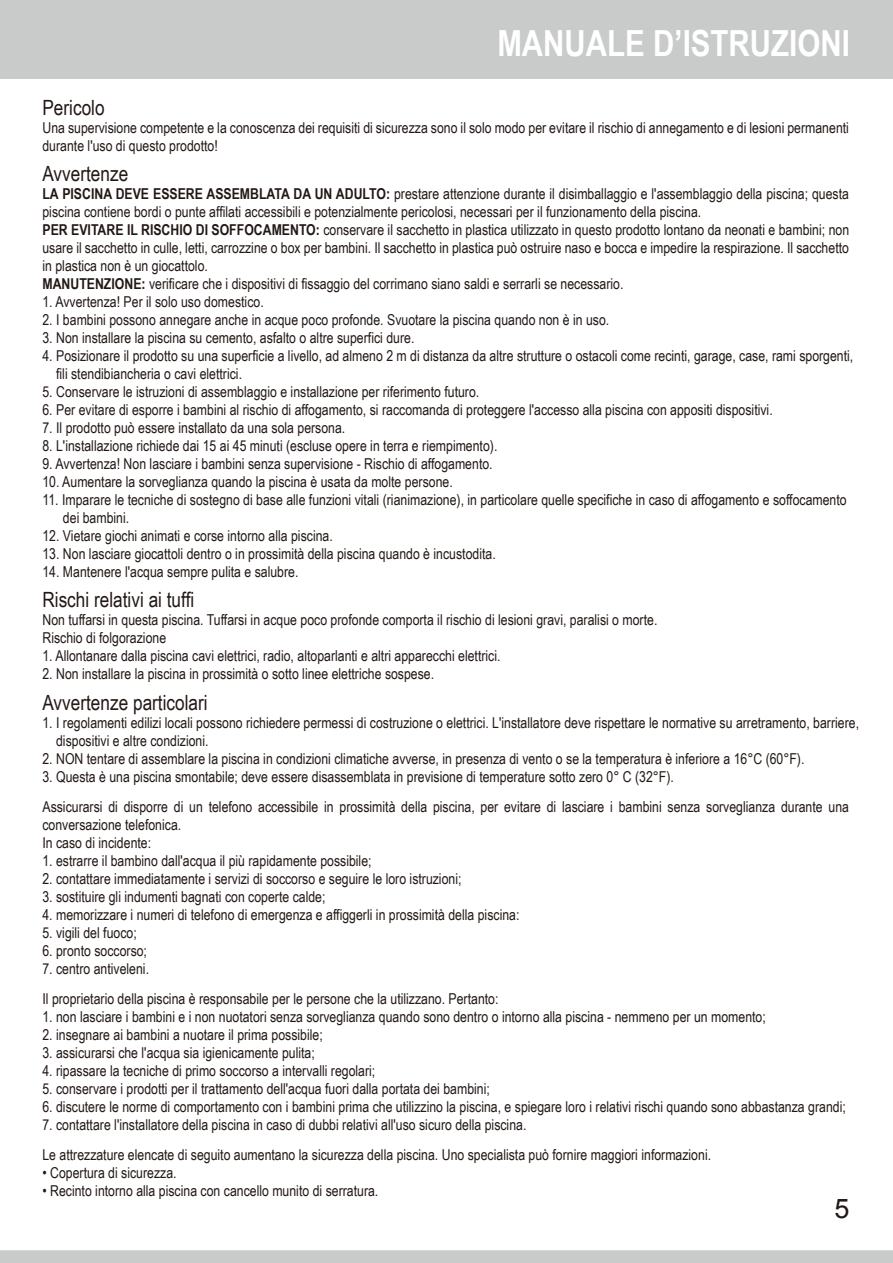
<style>
.page{position:relative;width:893px;height:1263px;background:#fff}
.page>*{position:absolute;margin:0;border:0;box-sizing:border-box;transform-origin:0 0}
.t1{font:700 36px "Arial Narrow";color:#fff}
.t2{font:27px "Arial";color:#221815}
.t3{font:21px "Arial Narrow";color:#221815}
.t4{font:15px/18px "Arial Narrow";color:#221815}
.s1{font-weight:700}
</style>
<div class="page">
<svg style="left:0;top:1250px;width:893px;height:13px;background:#c9caca"></svg>
<div style="left:0;top:0;width:893px;height:78px;background:#c9caca"></div>
<h1 class="t1" style="left:497px;top:23px;width:354px">MANUALE D’ISTRUZIONI</h1>
<h1 class="t1" style="left:574px;top:23px;width:277px">OWNER′ MANUAL</h1>
<h3 class="t3" style="left:42px;top:100px;width:64px">Pericolo</h3>
<p class="t4" style="left:42px;top:121px;width:808px">Una supervisione competente e la conoscenza dei requisiti di sicurezza sono il solo modo per evitare il rischio di annegamento e di lesioni permanenti durante l'uso di questo prodotto!</p>
<h3 class="t3" style="left:42px;top:166px;width:87px">Avvertenze</h3>
<p class="t4" style="left:42px;top:187px;width:808px"><span class="s1">LA PISCINA DEVE ESSERE ASSEMBLATA DA UN ADULTO:</span> prestare attenzione durante il disimballaggio e l'assemblaggio della piscina; questa piscina contiene bordi o punte affilati accessibili e potenzialmente pericolosi, necessari per il funzionamento della piscina.<br><span class="s1">PER EVITARE IL RISCHIO DI SOFFOCAMENTO:</span> conservare il sacchetto in plastica utilizzato in questo prodotto lontano da neonati e bambini; non usare il sacchetto in culle, letti, carrozzine o box per bambini. Il sacchetto in plastica può ostruire naso e bocca e impedire la respirazione. Il sacchetto in plastica non è un giocattolo.<br><span class="s1">MANUTENZIONE:</span> verificare che i dispositivi di fissaggio del corrimano siano saldi e serrarli se necessario.</p>
<p class="t4" style="left:42px;top:295px;width:223px">1. Avvertenza! Per il solo uso domestico.</p>
<p class="t4" style="left:42px;top:313px;width:568px">2. I bambini possono annegare anche in acque poco profonde. Svuotare la piscina quando non è in uso.</p>
<p class="t4" style="left:42px;top:331px;width:373px">3. Non installare la piscina su cemento, asfalto o altre superfici dure.</p>
<p class="t4" style="left:56px;top:349px;width:799px;text-indent:-14px">4. Posizionare il prodotto su una superficie a livello, ad almeno 2 m di distanza da altre strutture o ostacoli come recinti, garage, case, rami sporgenti, fili stendibiancheria o cavi elettrici.</p>
<p class="t4" style="left:42px;top:385px;width:438px">5. Conservare le istruzioni di assemblaggio e installazione per riferimento futuro.</p>
<p class="t4" style="left:42px;top:403px;width:732px">6. Per evitare di esporre i bambini al rischio di affogamento, si raccomanda di proteggere l'accesso alla piscina con appositi dispositivi.</p>
<p class="t4" style="left:42px;top:421px;width:304px">7. Il prodotto può essere installato da una sola persona.</p>
<p class="t4" style="left:42px;top:439px;width:456px">8. L'installazione richiede dai 15 ai 45 minuti (escluse opere in terra e riempimento).</p>
<p class="t4" style="left:42px;top:457px;width:452px">9. Avvertenza! Non lasciare i bambini senza supervisione - Rischio di affogamento.</p>
<p class="t4" style="left:42px;top:475px;width:412px">10. Aumentare la sorveglianza quando la piscina è usata da molte persone.</p>
<p class="t4" style="left:63px;top:493px;width:785px;text-indent:-21px">11. Imparare le tecniche di sostegno di base alle funzioni vitali (rianimazione), in particolare quelle specifiche in caso di affogamento e soffocamento dei bambini.</p>
<p class="t4" style="left:42px;top:529px;width:292px">12. Vietare giochi animati e corse intorno alla piscina.</p>
<p class="t4" style="left:42px;top:547px;width:455px">13. Non lasciare giocattoli dentro o in prossimità della piscina quando è incustodita.</p>
<p class="t4" style="left:42px;top:565px;width:258px">14. Mantenere l'acqua sempre pulita e salubre.</p>
<h3 class="t3" style="left:42px;top:592px;width:153px">Rischi relativi ai tuffi</h3>
<p class="t4" style="left:42px;top:613px;width:616px">Non tuffarsi in questa piscina. Tuffarsi in acque poco profonde comporta il rischio di lesioni gravi, paralisi o morte.<br>Rischio di folgorazione</p>
<p class="t4" style="left:42px;top:649px;width:460px">1. Allontanare dalla piscina cavi elettrici, radio, altoparlanti e altri apparecchi elettrici.</p>
<p class="t4" style="left:42px;top:667px;width:393px">2. Non installare la piscina in prossimità o sotto linee elettriche sospese.</p>
<h3 class="t3" style="left:42px;top:694px;width:167px">Avvertenze particolari</h3>
<p class="t4" style="left:56px;top:715px;width:804px;text-indent:-14px">1. I regolamenti edilizi locali possono richiedere permessi di costruzione o elettrici. L'installatore deve rispettare le normative su arretramento, barriere, dispositivi e altre condizioni.</p>
<p class="t4" style="left:42px;top:751px;width:763px">2. NON tentare di assemblare la piscina in condizioni climatiche avverse, in presenza di vento o se la temperatura è inferiore a 16°C (60°F).</p>
<p class="t4" style="left:42px;top:763px;width:808px;line-height:30px">3. Questa è una piscina smontabile; deve essere disassemblata in previsione di temperature sotto zero 0° C (32°F).<br>Assicurarsi di disporre di un telefono accessibile in prossimità della piscina, per evitare di lasciare i bambini senza sorveglianza durante una</p>
<p class="t4" style="left:42px;top:817px;width:140px">conversazione telefonica.<br>In caso di incidente:</p>
<p class="t4" style="left:42px;top:853px;width:331px">1. estrarre il bambino dall'acqua il più rapidamente possibile;</p>
<p class="t4" style="left:42px;top:871px;width:421px">2. contattare immediatamente i servizi di soccorso e seguire le loro istruzioni;</p>
<p class="t4" style="left:42px;top:889px;width:285px">3. sostituire gli indumenti bagnati con coperte calde;</p>
<p class="t4" style="left:42px;top:907px;width:478px">4. memorizzare i numeri di telefono di emergenza e affiggerli in prossimità della piscina:</p>
<p class="t4" style="left:42px;top:925px;width:96px">5. vigili del fuoco;</p>
<p class="t4" style="left:42px;top:943px;width:106px">6. pronto soccorso;</p>
<p class="t4" style="left:42px;top:955px;width:458px;line-height:30px">7. centro antiveleni.<br>Il proprietario della piscina è responsabile per le persone che la utilizzano. Pertanto:</p>
<p class="t4" style="left:42px;top:1009px;width:725px">1. non lasciare i bambini e i non nuotatori senza sorveglianza quando sono dentro o intorno alla piscina - nemmeno per un momento;</p>
<p class="t4" style="left:42px;top:1027px;width:282px">2. insegnare ai bambini a nuotare il prima possibile;</p>
<p class="t4" style="left:42px;top:1045px;width:274px">3. assicurarsi che l'acqua sia igienicamente pulita;</p>
<p class="t4" style="left:42px;top:1063px;width:334px">4. ripassare la tecniche di primo soccorso a intervalli regolari;</p>
<p class="t4" style="left:42px;top:1081px;width:449px">5. conservare i prodotti per il trattamento dell'acqua fuori dalla portata dei bambini;</p>
<p class="t4" style="left:42px;top:1099px;width:805px">6. discutere le norme di comportamento con i bambini prima che utilizzino la piscina, e spiegare loro i relativi rischi quando sono abbastanza grandi;</p>
<p class="t4" style="left:42px;top:1111px;width:670px;line-height:30px">7. contattare l'installatore della piscina in caso di dubbi relativi all'uso sicuro della piscina.<br>Le attrezzature elencate di seguito aumentano la sicurezza della piscina. Uno specialista può fornire maggiori informazioni.</p>
<p class="t4" style="left:42px;top:1165px;width:136px">• Copertura di sicurezza.</p>
<p class="t4" style="left:42px;top:1183px;width:337px">• Recinto intorno alla piscina con cancello munito di serratura.</p>
<h2 class="t2" style="left:835px;top:1192px;width:17px">5</h2>
</div>
